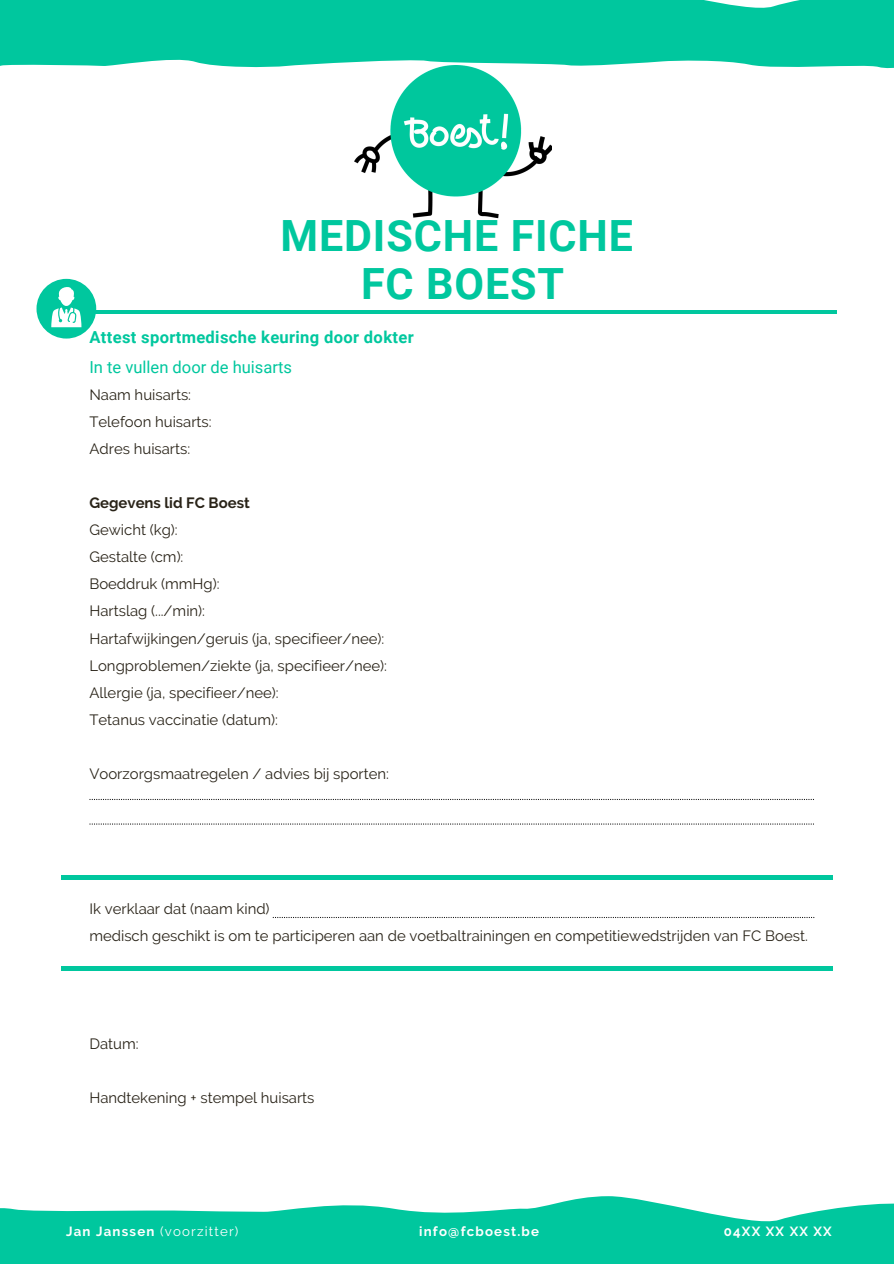
<style>
.page{position:relative;width:894px;height:1264px;background:#fff}
.page>*{position:absolute;margin:0;border:0;box-sizing:border-box;transform-origin:0 0}
.t1{font:700 43.05px "Roboto";letter-spacing:.02em;color:#00c79e}
.t2{font:700 16.5px "Roboto";letter-spacing:.02em;color:#00c79e}
.t3{font:16.5px "Roboto";color:#00c79e}
.t4{font:14.85px "Raleway";color:#292318}
.t5{font:700 14.85px "Raleway";color:#292318}
.t6{font:700 13.2px "Raleway";letter-spacing:.09em;color:#fff}
.t7{font:13.2px "Raleway";letter-spacing:.09em;color:#fff}
.s1{font-weight:700}
</style>
<div class="page">
<hr style="left:61px;top:875px;width:771px;height:4px;background:#00c79e">
<hr style="left:61px;top:966px;width:771px;height:4px;background:#00c79e">
<hr style="left:65px;top:310px;width:771px;height:4px;background:#00c79e">
<svg style="left:0;top:1196px;width:893px;height:67px;fill:#00c79e"></svg>
<svg style="left:0;top:0;width:893px;height:69px;background:#11caa4"></svg>
<img style="left:354px;top:65px;width:197px;height:154px">
<svg style="left:273px;top:917px;width:541px;height:1px"></svg>
<svg style="left:89px;top:799px;width:724px;height:1px"></svg>
<svg style="left:89px;top:823px;width:723px;height:1px"></svg>
<div style="left:36px;top:279px;width:60px;height:59px;background:#00c79e;border-radius:50%"></div>
<svg style="left:51px;top:287px;width:30px;height:40px"></svg>
<p class="t1" style="left:280px;top:211px;width:354px">MEDISCHE FICHE</p>
<p class="t1" style="left:361px;top:259px;width:204px">FC BOEST</p>
<p class="t2" style="left:89px;top:328px;width:326px">Attest sportmedische keuring door dokter</p>
<p class="t3" style="left:89px;top:358px;width:204px">In te vullen door de huisarts</p>
<p class="t4" style="left:89px;top:386px;width:103px">Naam huisarts:</p>
<p class="t4" style="left:89px;top:413px;width:124px">Telefoon huisarts:</p>
<p class="t4" style="left:89px;top:440px;width:102px">Adres huisarts:</p>
<p class="t5" style="left:89px;top:494px;width:162px">Gegevens lid FC Boest</p>
<p class="t4" style="left:89px;top:521px;width:90px">Gewicht (kg):</p>
<p class="t4" style="left:89px;top:548px;width:95px">Gestalte (cm):</p>
<p class="t4" style="left:89px;top:575px;width:132px">Boeddruk (mmHg):</p>
<p class="t4" style="left:89px;top:602px;width:117px">Hartslag (.../min):</p>
<p class="t4" style="left:89px;top:629px;width:296px">Hartafwijkingen/geruis (ja, specifieer/nee):</p>
<p class="t4" style="left:89px;top:656px;width:299px">Longproblemen/ziekte (ja, specifieer/nee):</p>
<p class="t4" style="left:89px;top:683px;width:191px">Allergie (ja, specifieer/nee):</p>
<p class="t4" style="left:89px;top:710px;width:190px">Tetanus vaccinatie (datum):</p>
<p class="t4" style="left:89px;top:764px;width:301px">Voorzorgsmaatregelen / advies bij sporten:</p>
<p class="t4" style="left:89px;top:899px;width:182px">Ik verklaar dat (naam kind)</p>
<p class="t4" style="left:89px;top:926px;width:719px">medisch geschikt is om te participeren aan de voetbaltrainingen en competitiewedstrijden van FC Boest.</p>
<p class="t4" style="left:89px;top:1035px;width:51px">Datum:</p>
<p class="t4" style="left:89px;top:1089px;width:226px">Handtekening + stempel huisarts</p>
<p class="t7" style="left:66px;top:1223px;width:174px"><span class="s1">Jan Janssen</span> (voorzitter)</p>
<p class="t6" style="left:419px;top:1223px;width:121px">info@fcboest.be</p>
<p class="t6" style="left:723px;top:1223px;width:109px">04XX XX XX XX</p>
</div>
